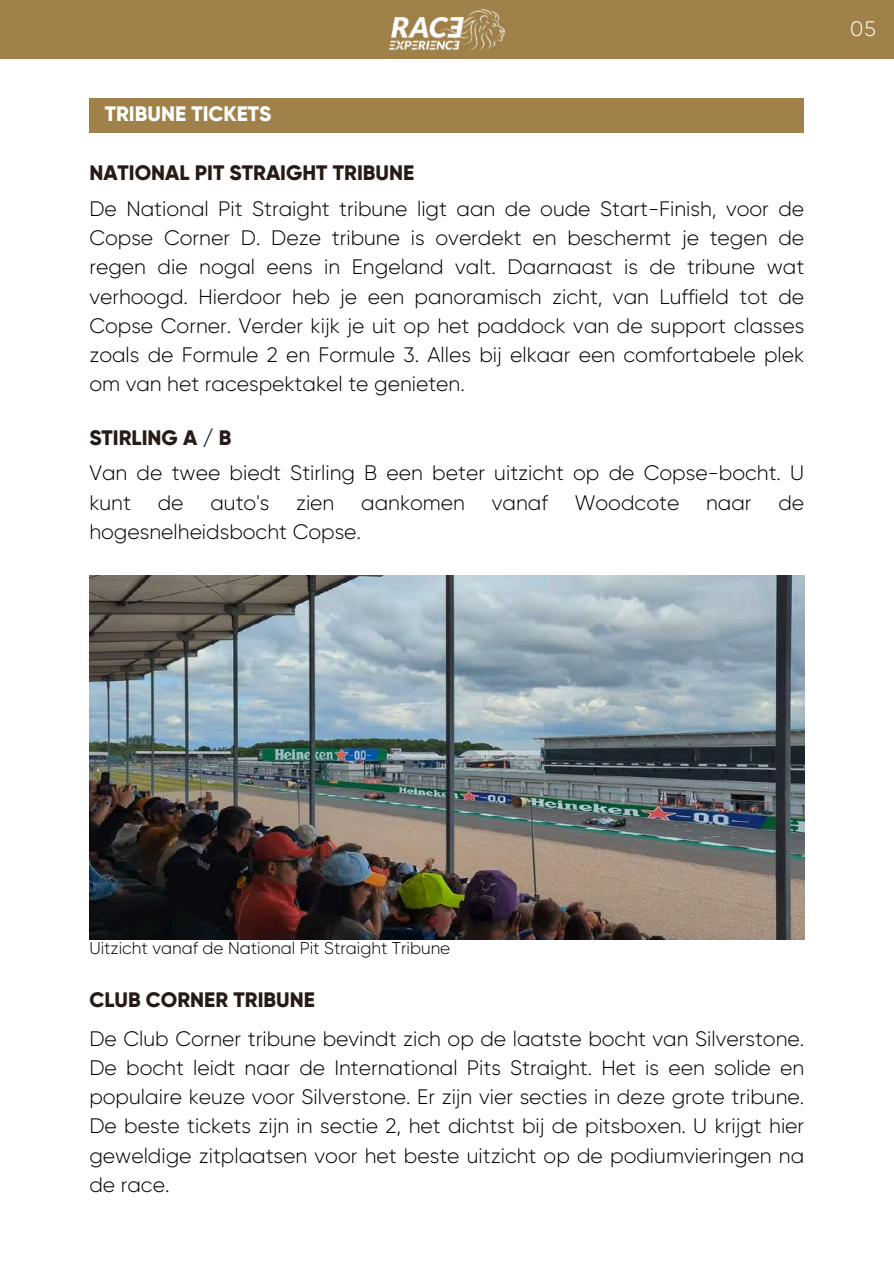
<style>
.page{position:relative;width:894px;height:1264px;background:#fff}
.page>*{position:absolute;margin:0;border:0;box-sizing:border-box;transform-origin:0 0}
.t1{font:300 21px/29.2px "Gilroy";color:#000;text-align:justify}
.t2{font:800 21px "Gilroy";color:#261b15}
.t3{font:800 21px "Gilroy";color:#fff}
.t4{font:300 21px "Gilroy";color:#fff}
.t5{font:300 17.1px "Gilroy";color:#000}
</style>
<div class="page">
<div style="left:0;top:0;width:893px;height:59px;background:#a0814a"></div>
<img style="left:389px;top:9px;width:115px;height:41px">
<img style="left:89px;top:575px;width:715px;height:364px">
<div style="left:89px;top:98px;width:715px;height:35px;background:#a0814a"></div>
<p class="t3" style="left:105px;top:101px;width:168px">TRIBUNE TICKETS</p>
<p class="t2" style="left:89px;top:160px;width:326px">NATIONAL PIT STRAIGHT TRIBUNE</p>
<p class="t1" style="left:89px;top:194px;width:716px">De National Pit Straight tribune ligt aan de oude Start-Finish, voor de Copse Corner D. Deze tribune is overdekt en beschermt je tegen de regen die nogal eens in Engeland valt. Daarnaast is de tribune wat verhoogd. Hierdoor heb je een panoramisch zicht, van Luffield tot de Copse Corner. Verder kijk je uit op het paddock van de support classes zoals de Formule 2 en Formule 3. Alles bij elkaar een comfortabele plek om van het racespektakel te genieten.</p>
<p class="t2" style="left:89px;top:424px;width:143px">STIRLING A / B</p>
<p class="t1" style="left:89px;top:458px;width:716px">Van de twee biedt Stirling B een beter uitzicht op de Copse-bocht. U kunt</p>
<p class="t1" style="left:158px;top:488px;width:27px">de</p>
<p class="t1" style="left:210px;top:488px;width:60px">auto's</p>
<p class="t1" style="left:296px;top:488px;width:40px">zien</p>
<p class="t1" style="left:361px;top:488px;width:105px">aankomen</p>
<p class="t1" style="left:491px;top:488px;width:58px">vanaf</p>
<p class="t1" style="left:574px;top:488px;width:106px">Woodcote</p>
<p class="t1" style="left:706px;top:488px;width:47px">naar</p>
<p class="t1" style="left:778px;top:488px;width:27px">de</p>
<p class="t1" style="left:89px;top:517px;width:273px">hogesnelheidsbocht Copse.</p>
<p class="t4" style="left:850px;top:16px;width:27px">05</p>
<p class="t5" style="left:89px;top:938px;width:362px">Uitzicht vanaf de National Pit Straight Tribune</p>
<p class="t2" style="left:89px;top:987px;width:227px">CLUB CORNER TRIBUNE</p>
<p class="t1" style="left:89px;top:1023px;width:716px">De Club Corner tribune bevindt zich op de laatste bocht van Silverstone.<br>De bocht leidt naar de International Pits Straight. Het is een solide en populaire keuze voor Silverstone. Er zijn vier secties in deze grote tribune.<br>De beste tickets zijn in sectie 2, het dichtst bij de pitsboxen. U krijgt hier geweldige zitplaatsen voor het beste uitzicht op de podiumvieringen na de race.</p>
</div>
